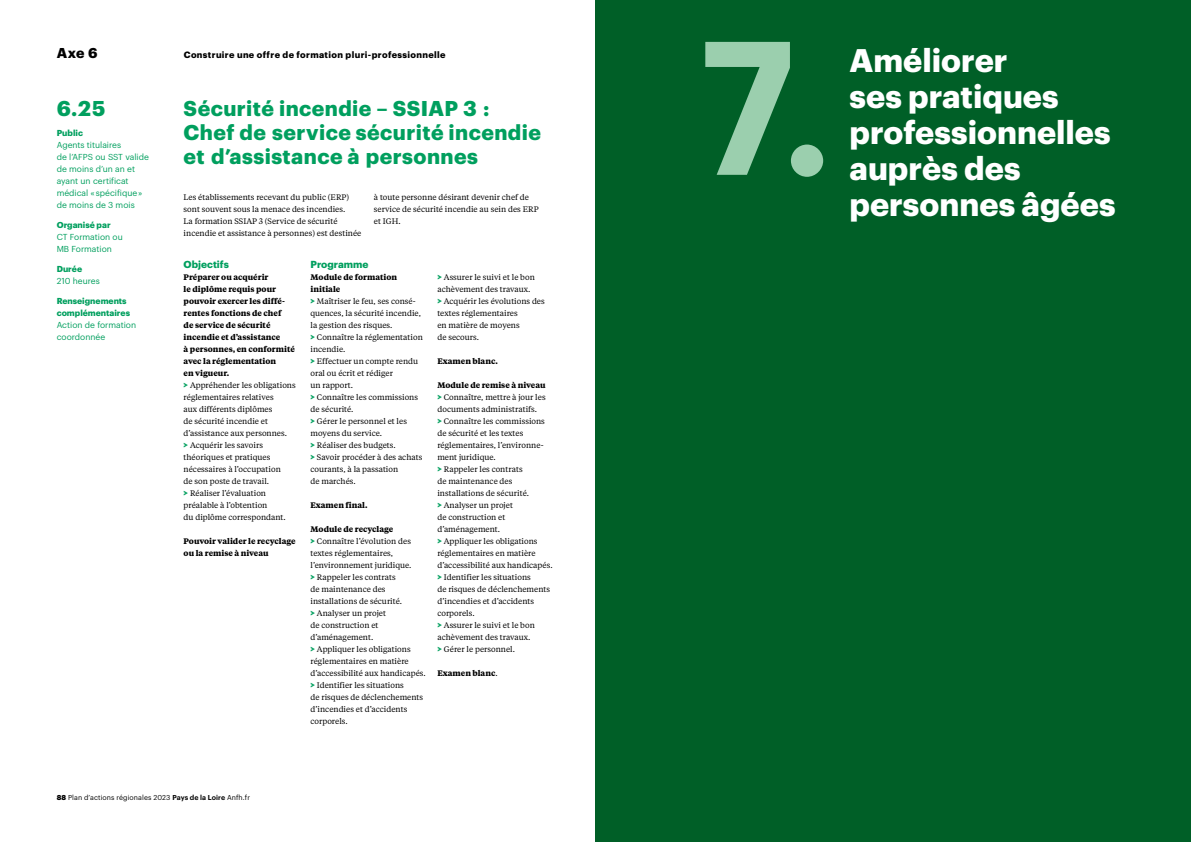
<style>
.page{position:relative;width:1191px;height:842px;background:#fff}
.page>*{position:absolute;margin:0;border:0;box-sizing:border-box;transform-origin:0 0}
.t1{font:199px "Kerabeta";color:#9bcfae}
.t2{font:700 32px/36px "Graphik";color:#fff}
.t3{font:700 21px/24px "Graphik";letter-spacing:.02em;color:#009f5e}
.t4{font:700 14px "Graphik";color:#000}
.t5{font:700 10px "Graphik";color:#009f5e}
.t6{font:700 9px "Graphik";letter-spacing:.04em;color:#000}
.t7{font:8.5px/12px "Graphik";color:#009f5e}
.t8{font:700 8.5px/12px "Graphik";color:#009f5e}
.t9{font:8px/12px "Tiempos Text";color:#000}
.t10{font:700 8px/12px "Tiempos Text";color:#000}
.t11{font:7px "Graphik";letter-spacing:.015em;color:#000}
.s1{font-weight:700}
.s2{font-family:"Graphik";font-weight:700;font-size:9px;color:#009f5e}
.s3{font-weight:400}
.s4{font-weight:900}
.s5{font-weight:600}
</style>
<div class="page">
<div style="left:595px;top:0;width:596px;height:842px;background:#005f27"></div>
<h1 class="t1" style="left:697px;top:-9px;width:138px">7.</h1>
<h3 class="t4" style="left:57px;top:42px;width:43px">Axe 6</h3>
<p class="t6" style="left:184px;top:47px;width:263px">Construire une offre de formation pluri-professionnelle</p>
<h2 class="t2" style="left:849px;top:40px;width:263px">Améliorer<br>ses pratiques professionnelles auprès des</h2>
<h3 class="t3" style="left:184px;top:94px;width:359px">Sécurité incendie – SSIAP 3 :<br>Chef de service sécurité incendie et d’assistance à personnes</h3>
<p class="t9" style="left:184px;top:191px;width:179px">Les établissements recevant du public (ERP) sont souvent sous la menace des incendies.<br>La formation SSIAP 3 (Service de sécurité incendie et assistance à personnes) est destinée</p>
<p class="t9" style="left:374px;top:191px;width:166px">à toute personne désirant devenir chef de service de sécurité incendie au sein des ERP et IGH.</p>
<p class="t5" style="left:184px;top:257px;width:47px">Objectifs</p>
<p class="t9" style="left:184px;top:271px;width:114px"><span class="s1">Préparer ou acquérir<br>le diplôme requis pour pouvoir exercer les diffé&shy;rentes fonctions de chef<br>de service de sécurité incendie et d’assistance<br>à personnes, en conformité avec la réglementation<br>en vigueur.<br></span><span class="s2">&gt;</span> Appréhender les obligations réglementaires relatives<br>aux différents diplômes<br>de sécurité incendie et d’assistance aux personnes.<br><span class="s2">&gt;</span> Acquérir les savoirs théoriques et pratiques nécessaires à l’occupation<br>de son poste de travail.<br><span class="s2">&gt;</span> Réaliser l’évaluation préalable à l’obtention<br>du diplôme correspondant.</p>
<p class="t10" style="left:184px;top:535px;width:114px">Pouvoir valider le recyclage ou la remise à niveau</p>
<h3 class="t3" style="left:57px;top:94px;width:50px">6.25</h3>
<p class="t8" style="left:57px;top:126px;width:28px">Public</p>
<p class="t7" style="left:57px;top:138px;width:94px">Agents titulaires<br>de l’AFPS ou SST valide de moins d’un an et ayant un certificat médical « spécifique » de moins de 3 mois</p>
<p class="t8" style="left:57px;top:218px;width:55px">Organisé par</p>
<p class="t7" style="left:57px;top:230px;width:68px">CT Formation ou<br>MB Formation</p>
<p class="t8" style="left:57px;top:262px;width:27px">Durée</p>
<p class="t7" style="left:57px;top:274px;width:45px">210 heures</p>
<p class="t8" style="left:57px;top:294px;width:75px">Renseignements complémentaires</p>
<p class="t7" style="left:57px;top:318px;width:81px">Action de formation coordonnée</p>
<h2 class="t2" style="left:849px;top:184px;width:267px">personnes âgées</h2>
<p class="t5" style="left:310px;top:257px;width:59px">Programme</p>
<p class="t9" style="left:310px;top:271px;width:114px"><span class="s1">Module de formation initiale<br></span><span class="s2">&gt;</span> Maîtriser le feu, ses consé&shy;quences, la sécurité incendie, la gestion des risques.<br><span class="s2">&gt;</span> Connaître la réglementation incendie.<br><span class="s2">&gt;</span> Effectuer un compte rendu oral ou écrit et rédiger<br>un rapport.<br><span class="s2">&gt;</span> Connaître les commissions de sécurité.<br><span class="s2">&gt;</span> Gérer le personnel et les moyens du service.<br><span class="s2">&gt;</span> Réaliser des budgets.<br><span class="s2">&gt;</span> Savoir procéder à des achats courants, à la passation<br>de marchés.</p>
<p class="t10" style="left:310px;top:499px;width:59px">Examen final.</p>
<p class="t9" style="left:310px;top:523px;width:117px"><span class="s1">Module de recyclage<br></span><span class="s2">&gt;</span> Connaître l’évolution des textes réglementaires, l’environnement juridique.<br><span class="s2">&gt;</span> Rappeler les contrats<br>de maintenance des installations de sécurité.<br><span class="s2">&gt;</span> Analyser un projet<br>de construction et d’aménagement.<br><span class="s2">&gt;</span> Appliquer les obligations réglementaires en matière d’accessibilité aux handicapés. <span class="s2">&gt;</span> Identifier les situations<br>de risques de déclenchements d’incendies et d’accidents corporels.</p>
<p class="t9" style="left:437px;top:271px;width:109px"><span class="s2">&gt;</span> Assurer le suivi et le bon achèvement des travaux.<br><span class="s2">&gt;</span> Acquérir les évolutions des textes réglementaires<br>en matière de moyens<br>de secours.</p>
<p class="t10" style="left:437px;top:355px;width:62px">Examen blanc.</p>
<p class="t9" style="left:437px;top:379px;width:117px"><span class="s1">Module de remise à niveau<br></span><span class="s2">&gt;</span> Connaître, mettre à jour les documents administratifs.<br><span class="s2">&gt;</span> Connaître les commissions de sécurité et les textes réglementaires, l’environne&shy;ment juridique.<br><span class="s2">&gt;</span> Rappeler les contrats<br>de maintenance des installations de sécurité.<br><span class="s2">&gt;</span> Analyser un projet<br>de construction et d’aménagement.<br><span class="s2">&gt;</span> Appliquer les obligations réglementaires en matière d’accessibilité aux handicapés. <span class="s2">&gt;</span> Identifier les situations<br>de risques de déclenchements d’incendies et d’accidents corporels.<br><span class="s2">&gt;</span> Assurer le suivi et le bon achèvement des travaux.<br><span class="s2">&gt;</span> Gérer le personnel.</p>
<p class="t10" style="left:437px;top:667px;width:62px">Examen blanc<span class="s3">.</span></p>
<p class="t11" style="left:57px;top:792px;width:195px"><span class="s4">88</span> Plan d’actions régionales 2023 <span class="s5">Pays de la Loire</span> Anfh.fr</p>
</div>
